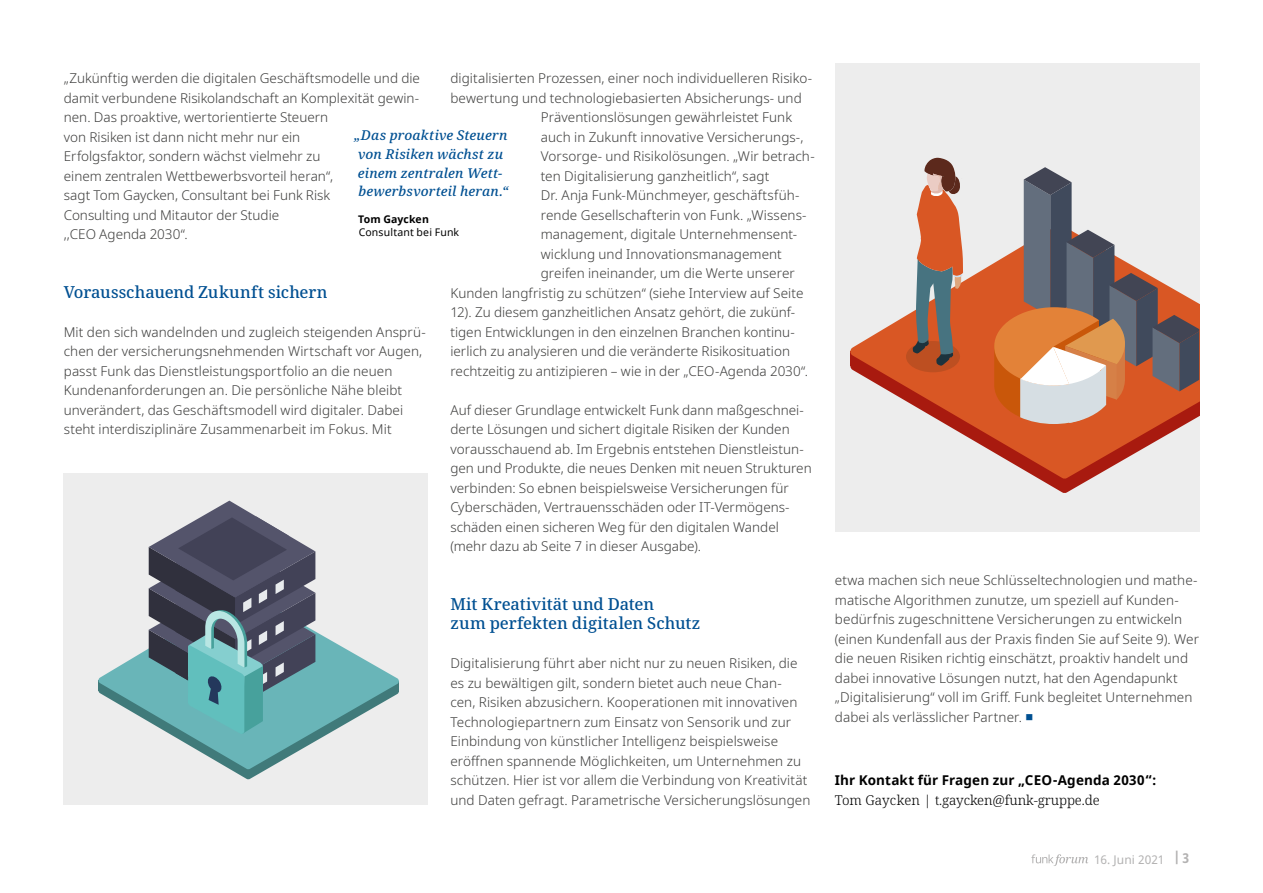
<style>
.page{position:relative;width:1263px;height:893px;background:#fff}
.page>*{position:absolute;margin:0;border:0;box-sizing:border-box;transform-origin:0 0}
.t1{font:500 16.5px/19.5px "Noto Serif";letter-spacing:-.005em;color:#005092}
.t2{font:300 13.5px/19.5px "Noto Sans";letter-spacing:.005em;color:#3c3c3b}
.t3{font:italic 500 13.5px/18.8px "Noto Serif";letter-spacing:.01em;color:#005092}
.t4{font:700 13.5px "Noto Sans";letter-spacing:.01em;color:#000}
.t5{font:300 13.5px "Noto Serif";letter-spacing:-.005em;color:#000}
.t6{font:12px "Noto Sans";letter-spacing:.005em;color:#b3b2b2}
.t7{font:10.5px "Noto Sans";letter-spacing:.015em;color:#000}
.t8{font:700 10.5px "Noto Sans";letter-spacing:.01em;color:#000}
.s1{color:#005092}
.s2{font-weight:700;font-stretch:condensed;font-size:13.5px;color:#fff}
</style>
<div class="page">
<div style="left:64px;top:473px;width:364px;height:332px;background:#ededed"></div>
<svg style="left:230px;top:769px;width:37px;height:10px"></svg>
<svg style="left:98px;top:591px;width:301px;height:178px"></svg>
<svg style="left:149px;top:501px;width:166px;height:233px;background:#657e8a"></svg>
<div style="left:835px;top:64px;width:364px;height:468px;background:#ededed"></div>
<svg style="left:1039px;top:479px;width:51px;height:14px"></svg>
<svg style="left:850px;top:263px;width:336px;height:216px"></svg>
<svg style="left:994px;top:167px;width:205px;height:257px"></svg>
<div style="left:906px;top:341px;width:54px;height:31px;background:#bd4f21;border-radius:50%"></div>
<svg style="left:913px;top:158px;width:50px;height:208px"></svg>
<svg style="left:1031px;top:854px;width:57px;height:12px"></svg>
<p class="t2" style="left:64px;top:69px;width:358px">„Zukünftig werden die digitalen Geschäftsmodelle und die damit verbundene Risikolandschaft an Komplexität gewin&shy;nen. Das proaktive, wertorientierte Steuern<br>von Risiken ist dann nicht mehr nur ein<br>Erfolgsfaktor, sondern wächst vielmehr zu<br>einem zentralen Wettbewerbsvorteil heran“,<br>sagt Tom Gaycken, Consultant bei Funk Risk<br>Consulting und Mitautor der Studie<br>,,CEO Agenda 2030“.</p>
<p class="t2" style="left:450px;top:69px;width:363px">digitalisierten Prozessen, einer noch individuelleren Risiko-</p>
<p class="t2" style="left:450px;top:88px;width:353px">bewertung und technologiebasierten Absicherungs- und</p>
<p class="t2" style="left:541px;top:108px;width:253px">Präventionslösungen gewährleistet Funk</p>
<p class="t2" style="left:541px;top:127px;width:264px">auch in Zukunft innovative Versicherungs-,</p>
<p class="t2" style="left:541px;top:147px;width:275px">Vorsorge- und Risikolösungen. „Wir betrach-</p>
<p class="t2" style="left:541px;top:166px;width:230px">ten Digitalisierung ganzheitlich“, sagt</p>
<p class="t2" style="left:541px;top:186px;width:260px">Dr. Anja Funk-Münchmeyer, geschäftsfüh-</p>
<p class="t2" style="left:541px;top:205px;width:267px">rende Gesellschafterin von Funk. „Wissens-</p>
<p class="t2" style="left:541px;top:225px;width:258px">management, digitale Unternehmensent-</p>
<p class="t2" style="left:541px;top:244px;width:243px">wicklung und Innovationsmanagement</p>
<p class="t2" style="left:541px;top:264px;width:256px">greifen ineinander, um die Werte unserer</p>
<p class="t2" style="left:450px;top:283px;width:355px">Kunden langfristig zu schützen“ (siehe Interview auf Seite</p>
<p class="t2" style="left:450px;top:303px;width:346px">12). Zu diesem ganzheitlichen Ansatz gehört, die zukünf-</p>
<p class="t2" style="left:450px;top:322px;width:346px">tigen Entwicklungen in den einzelnen Branchen kontinu-</p>
<p class="t2" style="left:450px;top:342px;width:341px">ierlich zu analysieren und die veränderte Risikosituation</p>
<p class="t2" style="left:450px;top:361px;width:359px">rechtzeitig zu antizipieren – wie in der „CEO-Agenda 2030“.</p>
<p class="t2" style="left:450px;top:400px;width:363px">Auf dieser Grundlage entwickelt Funk dann maßgeschnei&shy;derte Lösungen und sichert digitale Risiken der Kunden vorausschauend ab. Im Ergebnis entstehen Dienstleistun&shy;gen und Produkte, die neues Denken mit neuen Strukturen verbinden: So ebnen beispielsweise Versicherungen für Cyberschäden, Vertrauensschäden oder IT-Vermögens&shy;schäden einen sicheren Weg für den digitalen Wandel (mehr dazu ab Seite 7 in dieser Ausgabe).</p>
<p class="t3" style="left:354px;top:126px;width:156px">„Das proaktive Steuern von Risiken wächst zu einem zentralen Wett&shy;bewerbsvorteil heran.“</p>
<p class="t8" style="left:358px;top:211px;width:72px">Tom Gaycken</p>
<p class="t7" style="left:359px;top:225px;width:102px">Consultant bei Funk</p>
<p class="t1" style="left:64px;top:283px;width:265px">Vorausschauend Zukunft sichern</p>
<p class="t2" style="left:64px;top:322px;width:363px">Mit den sich wandelnden und zugleich steigenden Ansprü&shy;chen der versicherungsnehmenden Wirtschaft vor Augen, passt Funk das Dienstleistungsportfolio an die neuen Kundenanforderungen an. Die persönliche Nähe bleibt unverändert, das Geschäftsmodell wird digitaler. Dabei steht interdisziplinäre Zusammenarbeit im Fokus. Mit</p>
<p class="t1" style="left:450px;top:595px;width:251px">Mit Kreativität und Daten<br>zum perfekten digitalen Schutz</p>
<p class="t2" style="left:450px;top:654px;width:361px">Digitalisierung führt aber nicht nur zu neuen Risiken, die es zu bewältigen gilt, sondern bietet auch neue Chan-<br>cen, Risiken abzusichern. Kooperationen mit innovativen Technologiepartnern zum Einsatz von Sensorik und zur Einbindung von künstlicher Intelligenz beispielsweise eröffnen spannende Möglichkeiten, um Unternehmen zu schützen. Hier ist vor allem die Verbindung von Kreativität und Daten gefragt. Parametrische Versicherungslösungen</p>
<p class="t2" style="left:835px;top:571px;width:366px">etwa machen sich neue Schlüsseltechnologien und mathe&shy;matische Algorithmen zunutze, um speziell auf Kunden&shy;bedürfnis zugeschnittene Versicherungen zu entwickeln (einen Kundenfall aus der Praxis finden Sie auf Seite 9). Wer die neuen Risiken richtig einschätzt, proaktiv handelt und dabei innovative Lösungen nutzt, hat den Agendapunkt „Digitalisierung“ voll im Griff. Funk begleitet Unternehmen dabei als verlässlicher Partner. <span class="s1">■</span></p>
<p class="t4" style="left:835px;top:771px;width:323px">Ihr Kontakt für Fragen zur „CEO-Agenda 2030“:</p>
<p class="t5" style="left:835px;top:791px;width:266px">Tom Gaycken | t.gaycken@funk-gruppe.de</p>
<p class="t6" style="left:1094px;top:851px;width:97px">16. Juni 2021 <sup>|</sup> <span class="s2">3</span></p>
</div>
